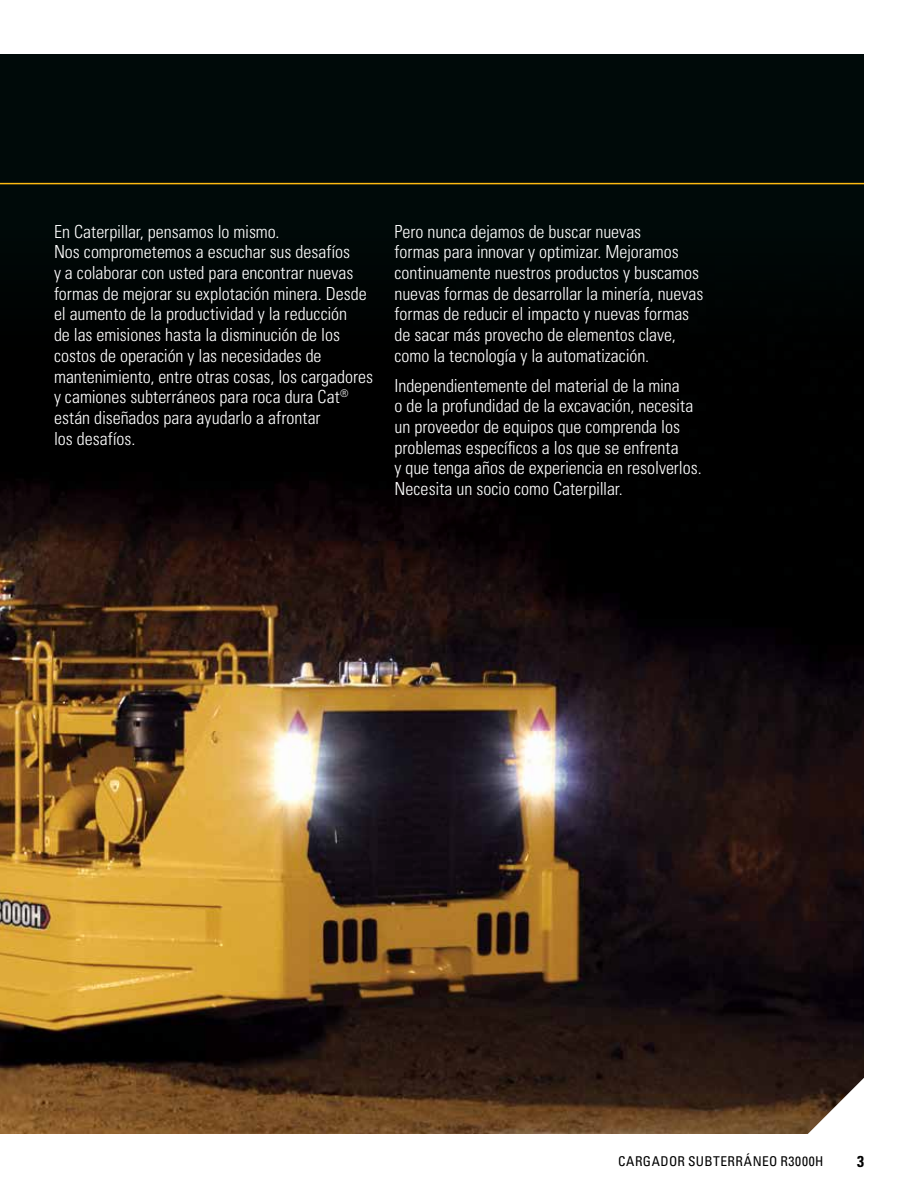
<style>
.page{position:relative;width:918px;height:1188px;background:#fff}
.page>*{position:absolute;margin:0;border:0;box-sizing:border-box;transform-origin:0 0}
.t1{font:300 condensed 18px/20.7px "Univers LT Std";color:#fff}
.t2{font:700 condensed 15.75px "Univers LT Std";color:#000}
.t3{font:condensed 13.5px "Univers LT Std";letter-spacing:.035em;color:#000}
</style>
<div class="page">
<div style="left:0;top:54px;width:864px;height:1080px;background:#000a09"></div>
<img style="left:0;top:483px;width:864px;height:651px">
<hr style="left:0;top:183px;width:864px;height:1px;background:#fdba12">
<svg style="left:808px;top:1078px;width:56px;height:56px;background:#9d928b"></svg>
<p class="t1" style="left:54px;top:221px;width:321px">En Caterpillar, pensamos lo mismo.<br>Nos comprometemos a escuchar sus desafíos<br>y a colaborar con usted para encontrar nuevas formas de mejorar su explotación minera. Desde el aumento de la productividad y la reducción<br>de las emisiones hasta la disminución de los costos de operación y las necesidades de mantenimiento, entre otras cosas, los cargadores y camiones subterráneos para roca dura Cat<sup>® </sup>están diseñados para ayudarlo a afrontar<br>los desafíos.</p>
<p class="t1" style="left:395px;top:221px;width:310px">Pero nunca dejamos de buscar nuevas<br>formas para innovar y optimizar. Mejoramos continuamente nuestros productos y buscamos nuevas formas de desarrollar la minería, nuevas formas de reducir el impacto y nuevas formas de sacar más provecho de elementos clave, como la tecnología y la automatización.</p>
<p class="t1" style="left:395px;top:375px;width:309px">Independientemente del material de la mina<br>o de la profundidad de la excavación, necesita un proveedor de equipos que comprenda los problemas específicos a los que se enfrenta<br>y que tenga años de experiencia en resolverlos.<br>Necesita un socio como Caterpillar.</p>
<p class="t3" style="left:618px;top:1153px;width:207px">CARGADOR SUBTERRÁNEO R3000H</p>
<p class="t2" style="left:857px;top:1151px;width:8px">3</p>
</div>
